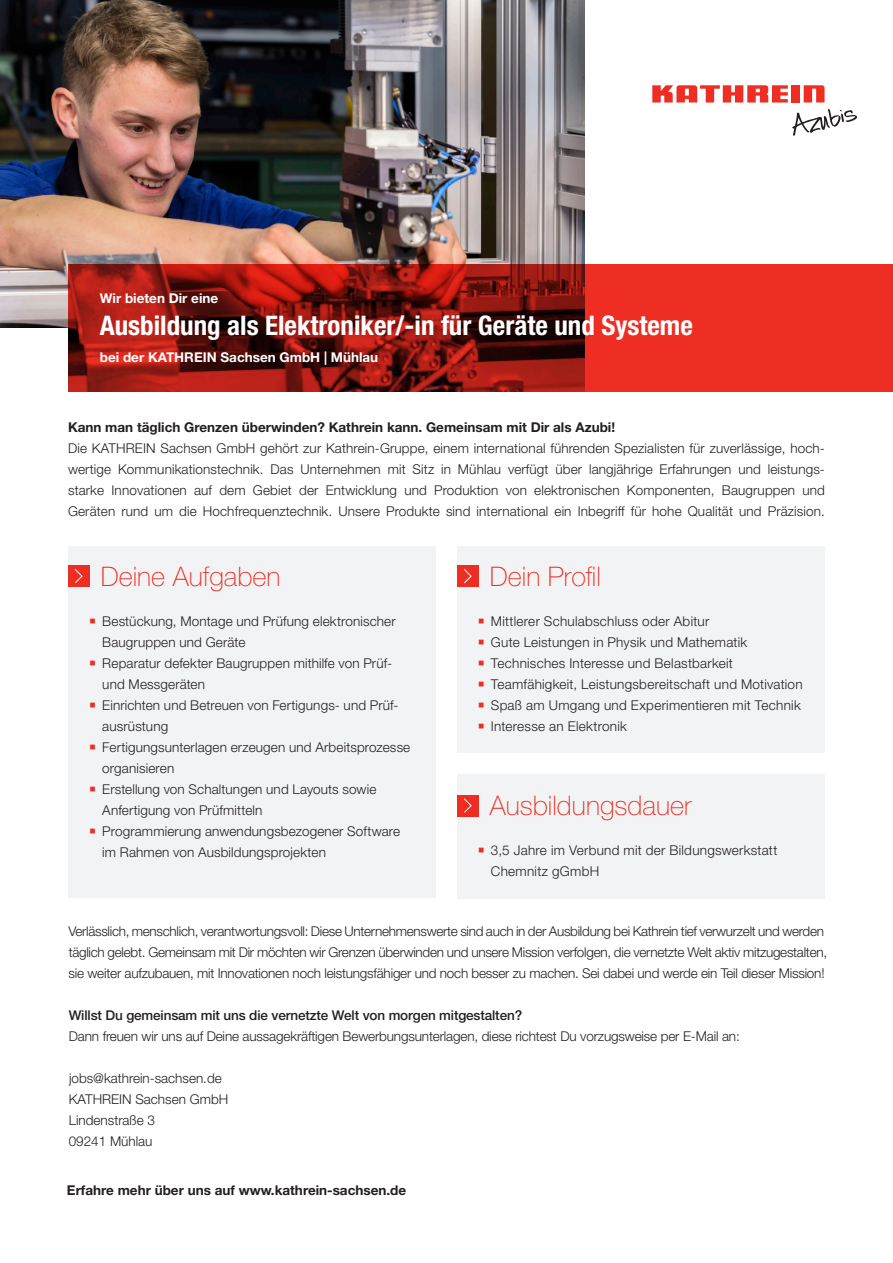
<style>
.page{position:relative;width:893px;height:1263px;background:#fff}
.page>*{position:absolute;margin:0;border:0;box-sizing:border-box;transform-origin:0 0}
.t1{font:700 condensed 27px "Helvetica Neue LT Std";color:#fff}
._01_Headline_Thin35{font:100 27px "Helvetica Neue LT Std";color:#ee2e22}
._03_Fließtext_45Ligh{font:300 13.5px/21px "Helvetica Neue LT Std";letter-spacing:.005em;color:#231f20}
._03_Fließtext_45Ligh-2{font:300 13.5px/21px "Helvetica Neue LT Std";letter-spacing:-.02em;color:#231f20}
._03_Fließtext_45Ligh-3{font:700 13.5px "Helvetica Neue LT Std";color:#231f20}
._03_Fließtext_45Ligh-4{font:500 13.5px "Helvetica Neue LT Std";letter-spacing:-.01em;color:#231f20}
.t2{font:700 13.5px "Helvetica Neue LT Std";color:#fff}
.s1{font-family:"Arial";font-weight:700;font-size:18px;color:#ee2e22}
</style>
<div class="page">
<img style="left:0;top:0;width:584px;height:328px">
<svg style="left:68px;top:264px;width:825px;height:128px;background:#aa1f16"></svg>
<div style="left:791px;top:85px;width:9px;height:18px;background:#ee2e22"></div>
<svg style="left:804px;top:85px;width:20px;height:18px"></svg>
<svg style="left:652px;top:85px;width:136px;height:18px"></svg>
<svg style="left:792px;top:109px;width:65px;height:27px"></svg>
<div style="left:68px;top:546px;width:368px;height:352px;background:#f2f3f4"></div>
<div style="left:457px;top:546px;width:368px;height:206px;background:#f2f3f4"></div>
<div style="left:457px;top:774px;width:368px;height:124px;background:#f2f3f4"></div>
<div style="left:68px;top:565px;width:21px;height:21px;background:#ee2e22"></div>
<svg style="left:74px;top:569px;width:9px;height:14px"></svg>
<div style="left:457px;top:565px;width:21px;height:21px;background:#ee2e22"></div>
<svg style="left:463px;top:569px;width:9px;height:14px"></svg>
<div style="left:457px;top:795px;width:21px;height:21px;background:#ee2e22"></div>
<svg style="left:464px;top:798px;width:8px;height:15px"></svg>
<p class="t2" style="left:100px;top:290px;width:120px">Wir bieten Dir eine</p>
<p class="t1" style="left:100px;top:309px;width:595px">Ausbildung als Elektroniker/-in für Geräte und Systeme</p>
<p class="t2" style="left:100px;top:349px;width:280px">bei der KATHREIN Sachsen GmbH | Mühlau</p>
<p class="_03_Fließtext_45Ligh-3" style="left:68px;top:419px;width:549px">Kann man täglich Grenzen überwinden? Kathrein kann. Gemeinsam mit Dir als Azubi!</p>
<p class="_03_Fließtext_45Ligh" style="left:68px;top:437px;width:758px;text-align:justify">Die KATHREIN Sachsen GmbH gehört zur Kathrein-Gruppe, einem international führenden Spezialisten für zuverlässige, hoch&shy;wertige Kommunikationstechnik. Das Unternehmen mit Sitz in Mühlau verfügt über langjährige Erfahrungen und leistungs&shy;starke Innovationen auf dem Gebiet der Entwicklung und Produktion von elektronischen Komponenten, Baugruppen und Geräten rund um die Hochfrequenztechnik. Unsere Produkte sind international ein Inbegriff für hohe Qualität und Präzision.</p>
<p class="_01_Headline_Thin35" style="left:101px;top:561px;width:181px">Deine Aufgaben</p>
<p class="_01_Headline_Thin35" style="left:490px;top:561px;width:113px">Dein Profil</p>
<p class="_03_Fließtext_45Ligh" style="left:102px;top:610px;width:295px;text-indent:-13px"><span class="s1">▪</span> Bestückung, Montage und Prüfung elektronischer<br>Baugruppen und Geräte</p>
<p class="_03_Fließtext_45Ligh" style="left:102px;top:652px;width:291px;text-indent:-13px"><span class="s1">▪</span> Reparatur defekter Baugruppen mithilfe von Prüf&shy;und Messgeräten</p>
<p class="_03_Fließtext_45Ligh" style="left:102px;top:694px;width:298px;text-indent:-13px"><span class="s1">▪</span> Einrichten und Betreuen von Fertigungs- und Prüf&shy;ausrüstung</p>
<p class="_03_Fließtext_45Ligh" style="left:102px;top:736px;width:309px;text-indent:-13px"><span class="s1">▪</span> Fertigungsunterlagen erzeugen und Arbeitsprozesse organisieren</p>
<p class="_03_Fließtext_45Ligh" style="left:102px;top:778px;width:276px;text-indent:-13px"><span class="s1">▪</span> Erstellung von Schaltungen und Layouts sowie<br>Anfertigung von Prüfmitteln</p>
<p class="_03_Fließtext_45Ligh" style="left:102px;top:820px;width:299px;text-indent:-13px"><span class="s1">▪</span> Programmierung anwendungsbezogener Software im Rahmen von Ausbildungsprojekten</p>
<p class="_03_Fließtext_45Ligh" style="left:478px;top:610px;width:233px"><span class="s1">▪</span> Mittlerer Schulabschluss oder Abitur</p>
<p class="_03_Fließtext_45Ligh" style="left:478px;top:631px;width:271px"><span class="s1">▪</span> Gute Leistungen in Physik und Mathematik</p>
<p class="_03_Fließtext_45Ligh" style="left:478px;top:652px;width:256px"><span class="s1">▪</span> Technisches Interesse und Belastbarkeit</p>
<p class="_03_Fließtext_45Ligh" style="left:478px;top:673px;width:326px"><span class="s1">▪</span> Teamfähigkeit, Leistungsbereitschaft und Motivation</p>
<p class="_03_Fließtext_45Ligh" style="left:478px;top:694px;width:324px"><span class="s1">▪</span> Spaß am Umgang und Experimentieren mit Technik</p>
<p class="_03_Fließtext_45Ligh" style="left:478px;top:715px;width:150px"><span class="s1">▪</span> Interesse an Elektronik</p>
<p class="_01_Headline_Thin35" style="left:490px;top:790px;width:203px">Ausbildungsdauer</p>
<p class="_03_Fließtext_45Ligh" style="left:491px;top:840px;width:288px;text-indent:-13px"><span class="s1">▪</span> 3,5 Jahre im Verbund mit der Bildungswerkstatt<br>Chemnitz gGmbH</p>
<p class="_03_Fließtext_45Ligh-2" style="left:68px;top:920px;width:760px">Verlässlich, menschlich, verantwortungsvoll: Diese Unternehmenswerte sind auch in der Ausbildung bei Kathrein tief verwurzelt und werden täglich gelebt. Gemeinsam mit Dir möchten wir Grenzen überwinden und unsere Mission verfolgen, die vernetzte Welt aktiv mitzugestalten, sie weiter aufzubauen, mit Innovationen noch leistungsfähiger und noch besser zu machen. Sei dabei und werde ein Teil dieser Mission!</p>
<p class="_03_Fließtext_45Ligh-4" style="left:69px;top:1007px;width:455px">Willst Du gemeinsam mit uns die vernetzte Welt von morgen mitgestalten?</p>
<p class="_03_Fließtext_45Ligh" style="left:69px;top:1025px;width:672px">Dann freuen wir uns auf Deine aussagekräftigen Bewerbungsunterlagen, diese richtest Du vorzugsweise per E-Mail an:</p>
<p class="_03_Fließtext_45Ligh" style="left:69px;top:1067px;width:154px">jobs@kathrein-sachsen.de</p>
<p class="_03_Fließtext_45Ligh" style="left:69px;top:1088px;width:161px">KATHREIN Sachsen GmbH</p>
<p class="_03_Fließtext_45Ligh" style="left:69px;top:1109px;width:88px">Lindenstraße 3</p>
<p class="_03_Fließtext_45Ligh" style="left:69px;top:1130px;width:85px">09241 Mühlau</p>
<p class="_03_Fließtext_45Ligh-3" style="left:67px;top:1182px;width:341px">Erfahre mehr über uns auf www.kathrein-sachsen.de</p>
</div>
